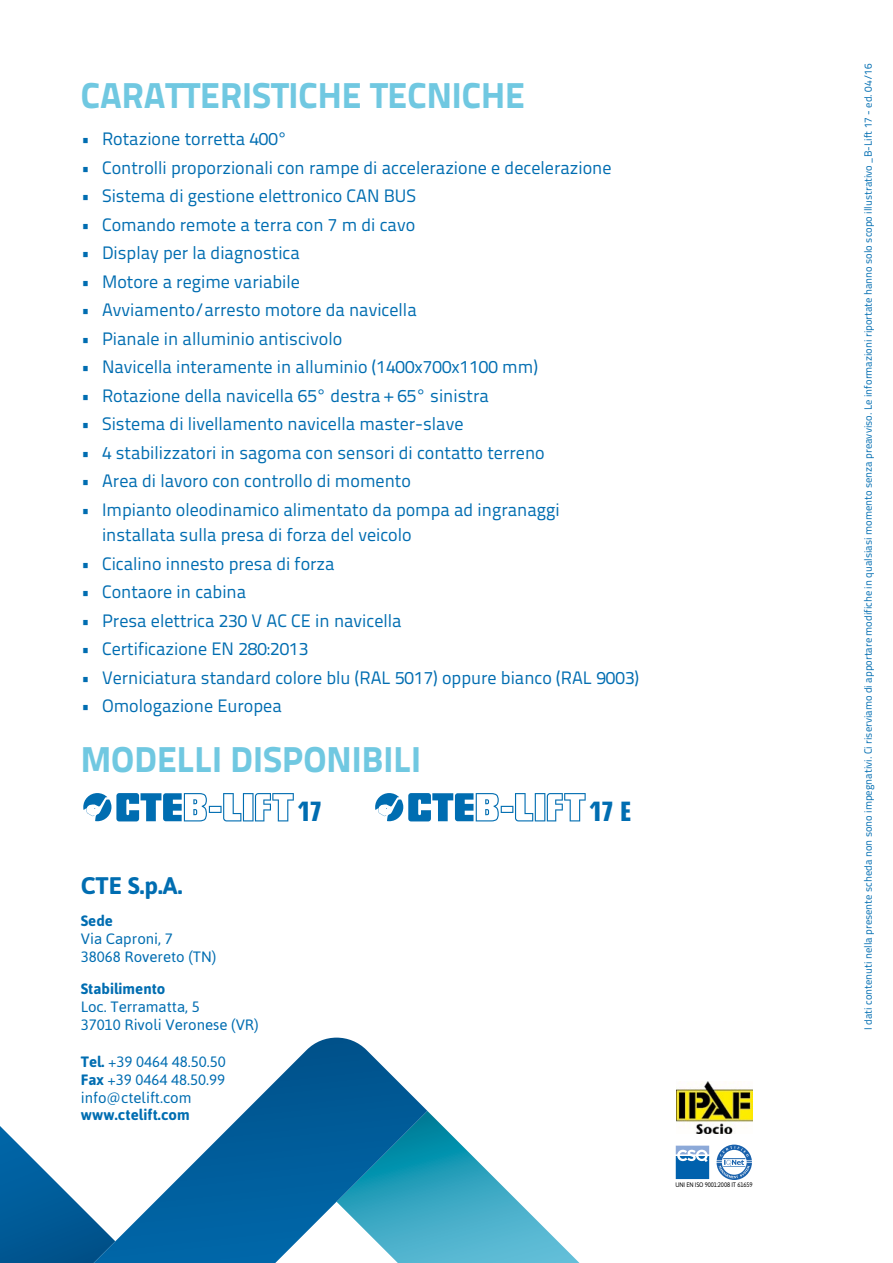
<style>
.page{position:relative;width:893px;height:1263px;background:#fff}
.page>*{position:absolute;margin:0;border:0;box-sizing:border-box;transform-origin:0 0}
.t1{font:800 36px "Titillium Text 22 L";color:#70c8e1}
.t2{font:700 condensed 26.7px "Eurostile LT Std";color:#006db1}
.t3{font:700 24px "Asap";color:#006db1}
.t4{font:18px/25.5px "Titillium Text 22 L";color:#006db1}
.t5{font:15px/18px "Asap";color:#006db1}
.t6{font:700 15px "Asap";color:#006db1}
.t7{font:10.5px "Titillium Text 22 L";color:#006db1}
.t8{font:6.6px "Asap";letter-spacing:-.02em;color:#000;scale:.9 1}
.s1{font-weight:700}
</style>
<div class="page">
<svg style="left:427px;top:1111px;width:152px;height:152px"></svg>
<svg style="left:0;top:1126px;width:94px;height:137px"></svg>
<svg style="left:94px;top:1037px;width:333px;height:226px"></svg>
<svg style="left:676px;top:1146px;width:33px;height:33px"></svg>
<svg style="left:716px;top:1144px;width:36px;height:36px"></svg>
<img style="left:676px;top:1081px;width:77px;height:53px">
<svg style="left:83px;top:793px;width:211px;height:28px"></svg>
<svg style="left:375px;top:793px;width:211px;height:28px"></svg>
<h1 class="t1" style="left:81px;top:67px;width:446px">CARATTERISTICHE TECNICHE</h1>
<p class="t4" style="left:81px;top:125px;width:208px">• Rotazione torretta 400°</p>
<p class="t4" style="left:81px;top:154px;width:532px">• Controlli proporzionali con rampe di accelerazione e decelerazione</p>
<p class="t4" style="left:81px;top:182px;width:337px">• Sistema di gestione elettronico CAN BUS</p>
<p class="t4" style="left:81px;top:211px;width:336px">• Comando remote a terra con 7 m di cavo</p>
<p class="t4" style="left:81px;top:239px;width:221px">• Display per la diagnostica</p>
<p class="t4" style="left:81px;top:268px;width:221px">• Motore a regime variabile</p>
<p class="t4" style="left:81px;top:296px;width:337px">• Avviamento/arresto motore da navicella</p>
<p class="t4" style="left:81px;top:325px;width:263px">• Pianale in alluminio antiscivolo</p>
<p class="t4" style="left:81px;top:353px;width:459px">• Navicella interamente in alluminio (1400x700x1100 mm)</p>
<p class="t4" style="left:81px;top:382px;width:410px">• Rotazione della navicella 65° destra + 65° sinistra</p>
<p class="t4" style="left:81px;top:410px;width:384px">• Sistema di livellamento navicella master-slave</p>
<p class="t4" style="left:81px;top:439px;width:465px">• 4 stabilizzatori in sagoma con sensori di contatto terreno</p>
<p class="t4" style="left:81px;top:467px;width:332px">• Area di lavoro con controllo di momento</p>
<p class="t4" style="left:102px;top:496px;width:459px;text-indent:-21px">• Impianto oleodinamico alimentato da pompa ad ingranaggi installata sulla presa di forza del veicolo</p>
<p class="t4" style="left:81px;top:550px;width:255px">• Cicalino innesto presa di forza</p>
<p class="t4" style="left:81px;top:578px;width:167px">• Contaore in cabina</p>
<p class="t4" style="left:81px;top:607px;width:322px">• Presa elettrica 230 V AC CE in navicella</p>
<p class="t4" style="left:81px;top:635px;width:229px">• Certificazione EN 280:2013</p>
<p class="t4" style="left:81px;top:664px;width:560px">• Verniciatura standard colore blu (RAL 5017) oppure bianco (RAL 9003)</p>
<p class="t4" style="left:81px;top:692px;width:202px">• Omologazione Europea</p>
<h1 class="t1" style="left:81px;top:731px;width:21px">MODELLI</h1>
<h1 class="t1" style="left:230px;top:731px;width:20px">DISPONI</h1>
<h1 class="t1" style="left:362px;top:731px;width:34px">BILI</h1>
<h3 class="t3" style="left:81px;top:872px;width:103px">CTE S.p.A.</h3>
<p class="t6" style="left:81px;top:912px;width:34px">Sede</p>
<p class="t5" style="left:81px;top:930px;width:137px">Via Caproni, 7<br>38068 Rovereto (TN)</p>
<p class="t6" style="left:81px;top:980px;width:86px">Stabilimento</p>
<p class="t5" style="left:81px;top:998px;width:179px">Loc. Terramatta, 5<br>37010 Rivoli Veronese (VR)</p>
<p class="t5" style="left:81px;top:1052px;width:147px;text-align:justify"><span class="s1">Tel.</span> +39 0464 48.50.50<br><span class="s1">Fax</span> +39 0464 48.50.99 info@ctelift.com</p>
<p class="t6" style="left:81px;top:1106px;width:111px">www.ctelift.com</p>
<h2 class="t2" style="left:298px;top:795px;width:27px">17</h2>
<h2 class="t2" style="left:590px;top:795px;width:44px">17 E</h2>
<p class="t8" style="left:675px;top:1180px;width:87px">UNI EN ISO 9001:2008 IT 61659</p>
<p class="t7" style="left:860px;top:1030px;width:968px;rotate:-90deg">I dati contenuti nella presente scheda non sono impegnativi. Ci riserviamo di apportare modifiche in qualsiasi momento senza preavviso. Le informazioni riportate hanno solo scopo illustrativo _B-Lift 17 - ed. 04/16</p>
</div>
